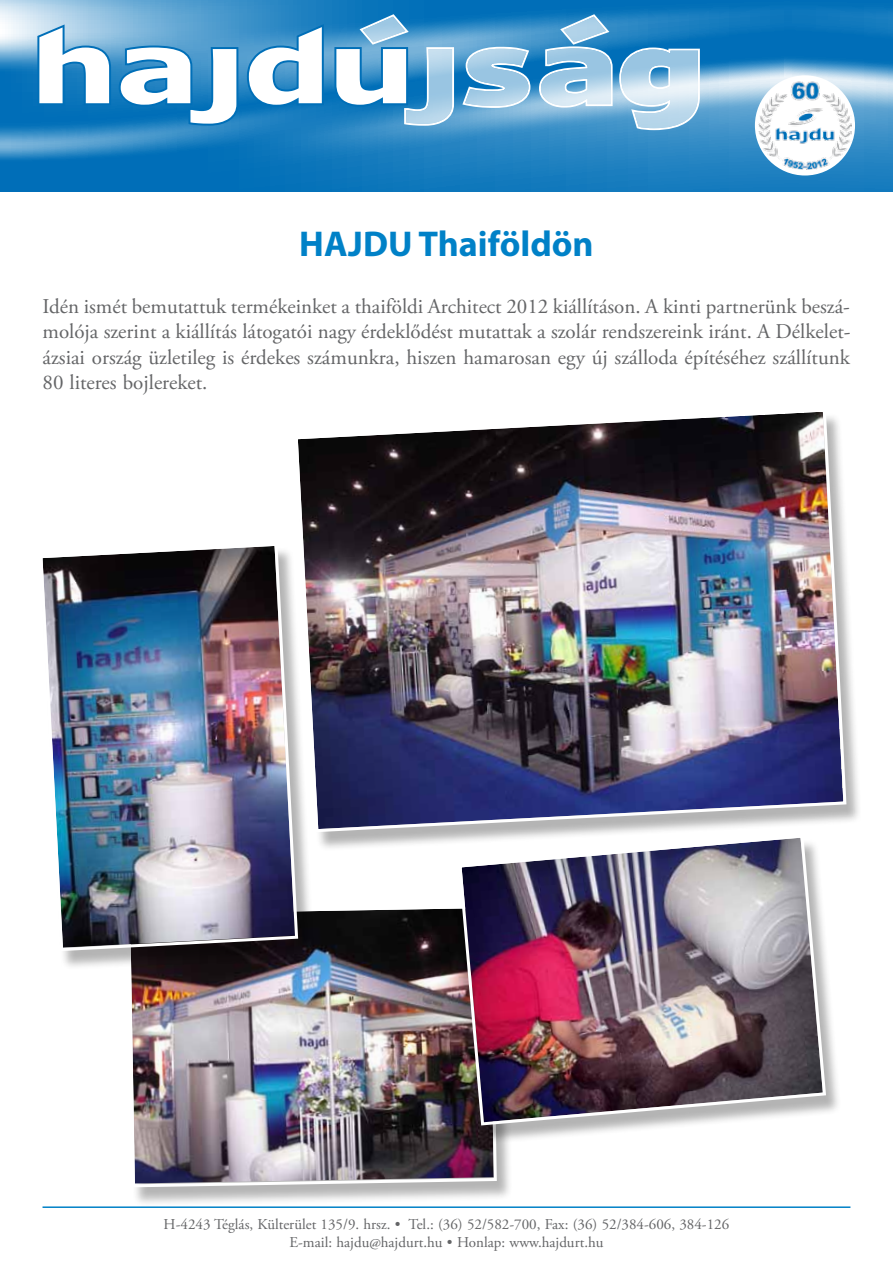
<style>
.page{position:relative;width:893px;height:1263px;background:#fff}
.page>*{position:absolute;margin:0;border:0;box-sizing:border-box;transform-origin:0 0}
.t1{font:700 36px "Myriad Pro";color:#0081c7}
.t2{font:21px/25.5px "Adobe Garamond Pro";color:#646567;text-align:justify}
.t3{font:15px/18px "Adobe Garamond Pro";color:#646567;text-align:center}
</style>
<div class="page">
<svg style="left:0;top:0;width:784px;height:191px;background:#2a86c3"></svg>
<svg style="left:462px;top:47px;width:68px;height:61px;background:#96c3e1"></svg>
<svg style="left:619px;top:48px;width:81px;height:82px;background:#acd0e7"></svg>
<svg style="left:539px;top:14px;width:74px;height:94px;background:#89bcdd"></svg>
<svg style="left:37px;top:14px;width:417px;height:112px"></svg>
<hr style="left:43px;top:1206px;width:807px;height:2px;background:#0081c7">
<svg style="left:784px;top:0;width:109px;height:191px;background:#2f89c4"></svg>
<div style="left:755px;top:75px;width:100px;height:100px;background:#fff;border-radius:50%"></div>
<img style="left:758px;top:82px;width:94px;height:87px">
<img style="left:126px;top:908px;width:372px;height:299px">
<div style="left:295px;top:413px;width:567px;height:439px;background:#000;opacity:.3"></div>
<img style="left:295px;top:412px;width:553px;height:422px">
<div style="left:40px;top:547px;width:274px;height:424px;background:#000;opacity:.3"></div>
<img style="left:40px;top:541px;width:260px;height:412px">
<div style="left:459px;top:839px;width:383px;height:306px;background:#000;opacity:.3"></div>
<img style="left:457px;top:833px;width:371px;height:294px">
<h1 class="t1" style="left:299px;top:220px;width:296px">HAJDU Thaiföldön</h1>
<p class="t2" style="left:43px;top:294px;width:809px">Idén ismét bemutattuk termékeinket a thaiföldi Architect 2012 kiállításon. A kinti partnerünk beszá&shy;molója szerint a kiállítás látogatói nagy érdeklődést mutattak a szolár rendszereink iránt. A Délkelet&shy;ázsiai ország üzletileg is érdekes számunkra, hiszen hamarosan egy új szálloda építéséhez szállítunk 80 literes bojlereket.</p>
<p class="t3" style="left:164px;top:1216px;width:567px">H-4243 Téglás, Külterület 135/9. hrsz. • Tel.: (36) 52/582-700, Fax: (36) 52/384-606, 384-126<br>E-mail: hajdu@hajdurt.hu • Honlap: www.hajdurt.hu</p>
</div>
